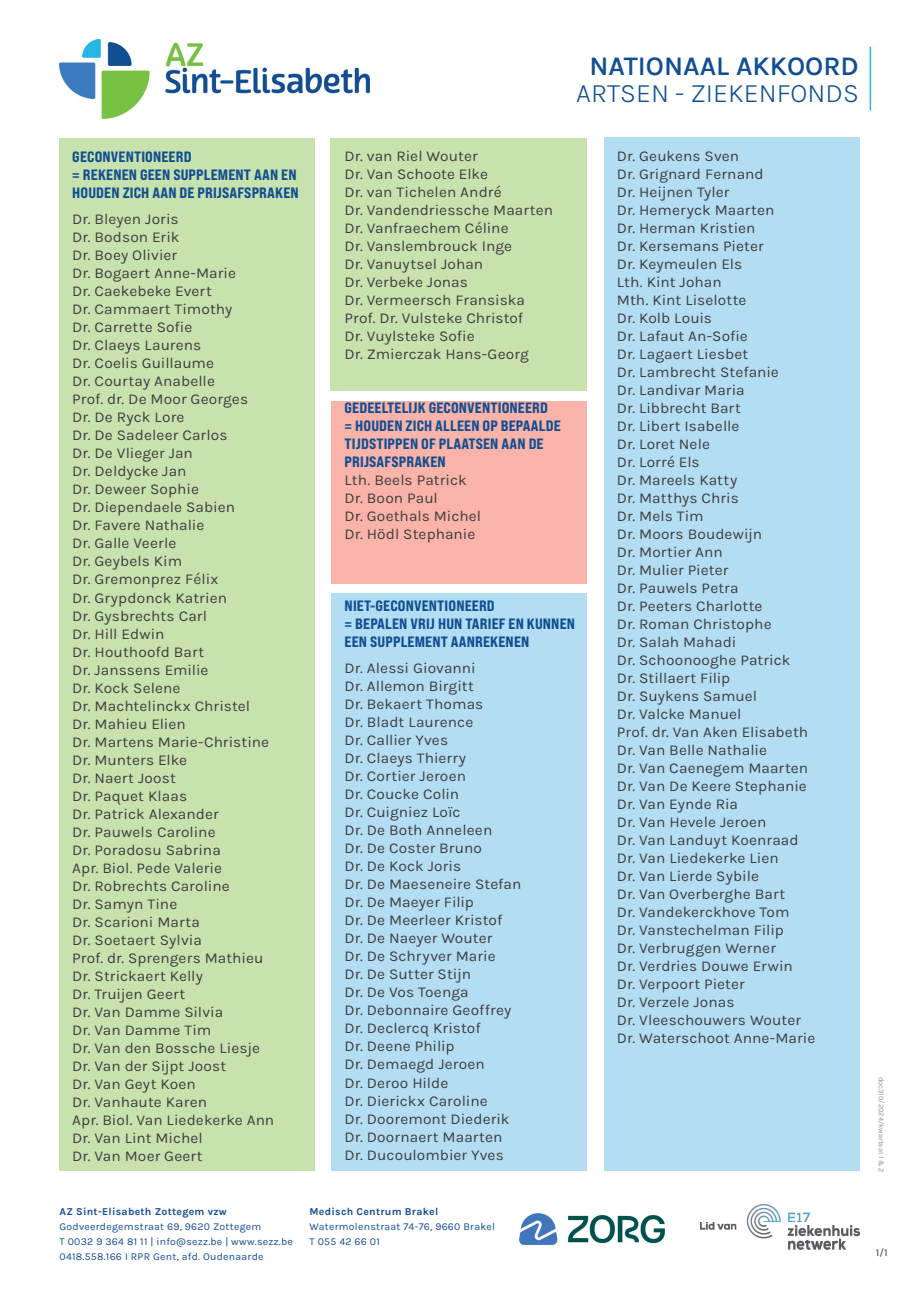
<style>
.page{position:relative;width:919px;height:1289px;background:#fff}
.page>*{position:absolute;margin:0;border:0;box-sizing:border-box;transform-origin:0 0}
.t1{font:300 27px "Karla";color:#114e92}
.t2{font:600 27px "Karla";color:#114e92}
.t3{font:15px/18px "Karla";letter-spacing:.005em;color:#3e3e3f}
.t4{font:15px/18px "Bebas Neue Pro Exp Eb";letter-spacing:.01em;color:#114e92}
.t5{font:10.5px/15px "Karla";letter-spacing:.025em;color:#114e92}
.t6{font:700 10.5px "Karla";letter-spacing:.025em;color:#114e92}
.t7{font:10.5px "Karla";color:#3e3e3f}
.t8{font:7.5px "Karla";color:#939598}
</style>
<div class="page">
<img style="left:60px;top:40px;width:309px;height:79px">
<img style="left:700px;top:1204px;width:159px;height:45px">
<hr style="left:869px;top:47px;width:2px;height:64px;background:#26b6e6">
<img style="left:519px;top:1213px;width:146px;height:33px">
<div style="left:331px;top:401px;width:256px;height:182px;background:#f9b3a8"></div>
<div style="left:331px;top:593px;width:256px;height:577px;background:#b3ddf3"></div>
<div style="left:604px;top:138px;width:255px;height:1032px;background:#b3ddf3"></div>
<div style="left:331px;top:138px;width:256px;height:253px;background:#c8e2ae"></div>
<div style="left:60px;top:138px;width:255px;height:1032px;background:#c8e2ae"></div>
<h1 class="t2" style="left:589px;top:48px;width:271px">NATIONAAL AKKOORD</h1>
<h1 class="t1" style="left:576px;top:75px;width:284px">ARTSEN - ZIEKENFONDS</h1>
<p class="t4" style="left:72px;top:147px;width:228px">GECONVENTIONEERD<br>= REKENEN GEEN SUPPLEMENT AAN EN<br>HOUDEN ZICH AAN DE PRIJSAFSPRAKEN</p>
<p class="t3" style="left:72px;top:210px;width:203px">Dr. Bleyen Joris<br>Dr. Bodson Erik<br>Dr. Boey Olivier<br>Dr. Bogaert Anne-Marie<br>Dr. Caekebeke Evert<br>Dr. Cammaert Timothy<br>Dr. Carrette Sofie<br>Dr. Claeys Laurens<br>Dr. Coelis Guillaume<br>Dr. Courtay Anabelle<br>Prof. dr. De Moor Georges<br>Dr. De Ryck Lore<br>Dr. De Sadeleer Carlos<br>Dr. De Vlieger Jan<br>Dr. Deldycke Jan<br>Dr. Deweer Sophie<br>Dr. Diependaele Sabien<br>Dr. Favere Nathalie<br>Dr. Galle Veerle<br>Dr. Geybels Kim<br>Dr. Gremonprez Félix<br>Dr. Grypdonck Katrien<br>Dr. Gysbrechts Carl<br>Dr. Hill Edwin<br>Dr. Houthoofd Bart<br>Dr. Janssens Emilie<br>Dr. Kock Selene<br>Dr. Machtelinckx Christel<br>Dr. Mahieu Elien<br>Dr. Martens Marie-Christine<br>Dr. Munters Elke<br>Dr. Naert Joost<br>Dr. Paquet Klaas<br>Dr. Patrick Alexander<br>Dr. Pauwels Caroline<br>Dr. Poradosu Sabrina<br>Apr. Biol. Pede Valerie<br>Dr. Robrechts Caroline<br>Dr. Samyn Tine<br>Dr. Scarioni Marta<br>Dr. Soetaert Sylvia<br>Prof. dr. Sprengers Mathieu<br>Dr. Strickaert Kelly<br>Dr. Truijen Geert<br>Dr. Van Damme Silvia<br>Dr. Van Damme Tim<br>Dr. Van den Bossche Liesje<br>Dr. Van der Sijpt Joost<br>Dr. Van Geyt Koen<br>Dr. Vanhaute Karen<br>Apr. Biol. Van Liedekerke Ann<br>Dr. Van Lint Michel<br>Dr. Van Moer Geert</p>
<p class="t3" style="left:344px;top:146px;width:210px">Dr. van Riel Wouter<br>Dr. Van Schoote Elke<br>Dr. van Tichelen André<br>Dr. Vandendriessche Maarten<br>Dr. Vanfraechem Céline<br>Dr. Vanslembrouck Inge<br>Dr. Vanuytsel Johan<br>Dr. Verbeke Jonas<br>Dr. Vermeersch Fransiska<br>Prof. Dr. Vulsteke Christof<br>Dr. Vuylsteke Sofie<br>Dr. Zmierczak Hans-Georg</p>
<p class="t4" style="left:344px;top:398px;width:217px">GEDEELTELIJK GECONVENTIONEERD<br>= HOUDEN ZICH ALLEEN OP BEPAALDE<br>TIJDSTIPPEN OF PLAATSEN AAN DE<br>PRIJSAFSPRAKEN</p>
<p class="t3" style="left:344px;top:470px;width:138px">Lth. Beels Patrick<br>Dr. Boon Paul<br>Dr. Goethals Michel<br>Dr. Hödl Stephanie</p>
<p class="t4" style="left:344px;top:596px;width:232px">NIET-GECONVENTIONEERD<br>= BEPALEN VRIJ HUN TARIEF EN KUNNEN<br>EEN SUPPLEMENT AANREKENEN</p>
<p class="t3" style="left:344px;top:658px;width:178px">Dr. Alessi Giovanni<br>Dr. Allemon Birgitt<br>Dr. Bekaert Thomas<br>Dr. Bladt Laurence<br>Dr. Callier Yves<br>Dr. Claeys Thierry<br>Dr. Cortier Jeroen<br>Dr. Coucke Colin<br>Dr. Cuigniez Loïc<br>Dr. De Both Anneleen<br>Dr. De Coster Bruno<br>Dr. De Kock Joris<br>Dr. De Maeseneire Stefan<br>Dr. De Maeyer Filip<br>Dr. De Meerleer Kristof<br>Dr. De Naeyer Wouter<br>Dr. De Schryver Marie<br>Dr. De Sutter Stijn<br>Dr. De Vos Toenga<br>Dr. Debonnaire Geoffrey<br>Dr. Declercq Kristof<br>Dr. Deene Philip<br>Dr. Demaegd Jeroen<br>Dr. Deroo Hilde<br>Dr. Dierickx Caroline<br>Dr. Dooremont Diederik<br>Dr. Doornaert Maarten<br>Dr. Ducoulombier Yves</p>
<p class="t6" style="left:60px;top:1204px;width:169px">AZ Sint-Elisabeth Zottegem vzw</p>
<p class="t5" style="left:60px;top:1218px;width:235px">Godveerdegemstraat 69, 9620 Zottegem<br>T 0032 9 364 81 11 | info@sezz.be | www.sezz.be<br>0418.558.166 I RPR Gent, afd. Oudenaarde</p>
<p class="t6" style="left:309px;top:1204px;width:130px">Medisch Centrum Brakel</p>
<p class="t5" style="left:309px;top:1218px;width:187px">Watermolenstraat 74-76, 9660 Brakel<br>T 055 42 66 01</p>
<p class="t3" style="left:617px;top:146px;width:200px">Dr. Geukens Sven<br>Dr. Grignard Fernand<br>Dr. Heijnen Tyler<br>Dr. Hemeryck Maarten<br>Dr. Herman Kristien<br>Dr. Kersemans Pieter<br>Dr. Keymeulen Els<br>Lth. Kint Johan<br>Mth. Kint Liselotte<br>Dr. Kolb Louis<br>Dr. Lafaut An-Sofie<br>Dr. Lagaert Liesbet<br>Dr. Lambrecht Stefanie<br>Dr. Landivar Maria<br>Dr. Libbrecht Bart<br>Dr. Libert Isabelle<br>Dr. Loret Nele<br>Dr. Lorré Els<br>Dr. Mareels Katty<br>Dr. Matthys Chris<br>Dr. Mels Tim<br>Dr. Moors Boudewijn<br>Dr. Mortier Ann<br>Dr. Mulier Pieter<br>Dr. Pauwels Petra<br>Dr. Peeters Charlotte<br>Dr. Roman Christophe<br>Dr. Salah Mahadi<br>Dr. Schoonooghe Patrick<br>Dr. Stillaert Filip<br>Dr. Suykens Samuel<br>Dr. Valcke Manuel<br>Prof. dr. Van Aken Elisabeth<br>Dr. Van Belle Nathalie<br>Dr. Van Caenegem Maarten<br>Dr. Van De Keere Stephanie<br>Dr. Van Eynde Ria<br>Dr. Van Hevele Jeroen<br>Dr. Van Landuyt Koenraad<br>Dr. Van Liedekerke Lien<br>Dr. Van Lierde Sybile<br>Dr. Van Overberghe Bart<br>Dr. Vandekerckhove Tom<br>Dr. Vanstechelman Filip<br>Dr. Verbruggen Werner<br>Dr. Verdries Douwe Erwin<br>Dr. Verpoort Pieter<br>Dr. Verzele Jonas<br>Dr. Vleeschouwers Wouter<br>Dr. Waterschoot Anne-Marie</p>
<p class="t8" style="left:886px;top:1076px;width:98px;rotate:90deg">doc310/2024/kwartaal 1 &amp; 2</p>
<p class="t7" style="left:875px;top:1245px;width:13px">1/1</p>
</div>
